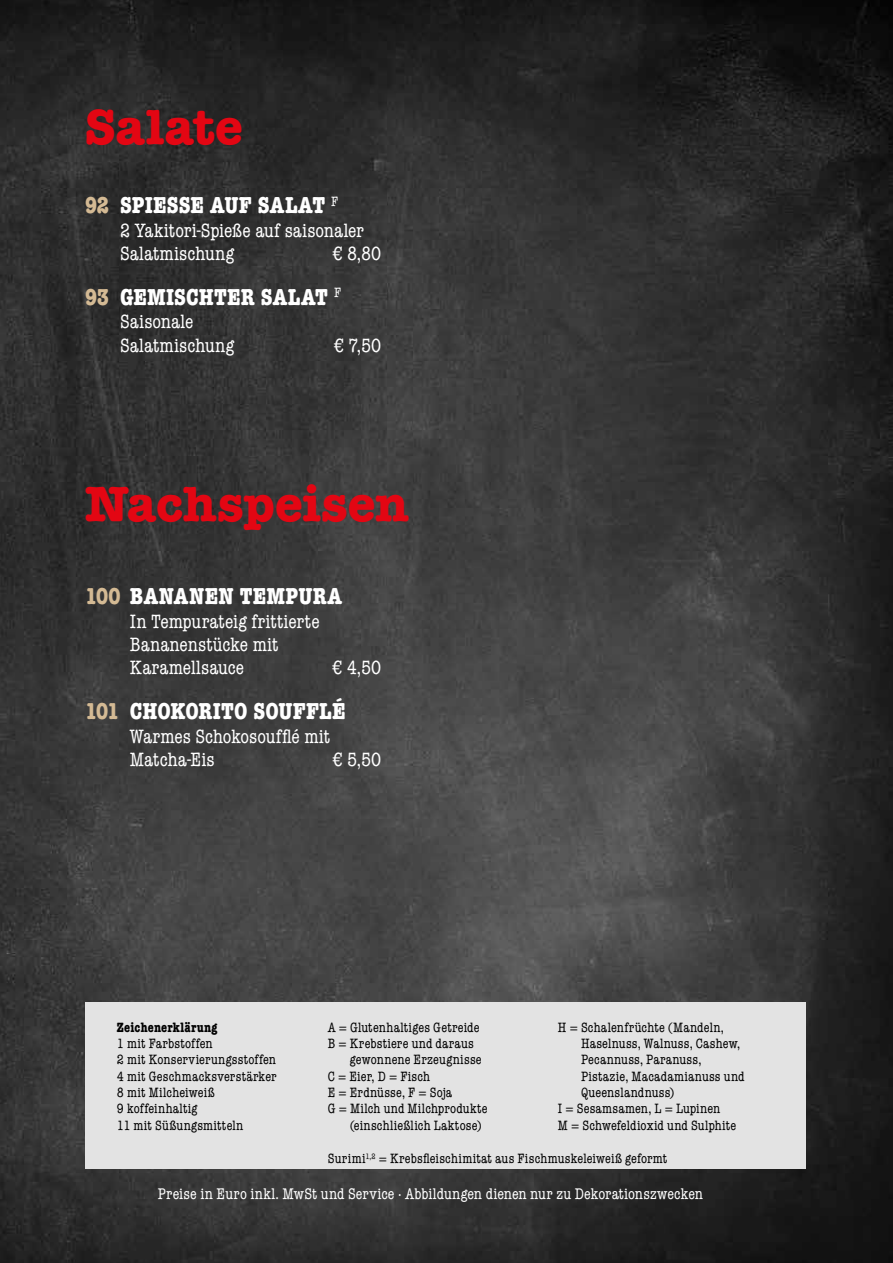
<style>
.page{position:relative;width:893px;height:1263px;background:#fff}
.page>*{position:absolute;margin:0;border:0;box-sizing:border-box;transform-origin:0 0}
.t1{font:700 49.8px "American Typewriter LT";letter-spacing:-.005em;color:#e30613}
.t2{font:700 condensed 23.4px "American Typewriter LT";letter-spacing:.005em;color:#fff}
.t3{font:condensed 19.5px/23.4px "American Typewriter LT";color:#fff}
.t4{font:condensed 15.6px "American Typewriter LT";letter-spacing:.005em;color:#fff}
.t5{font:condensed 13.65px/16.4px "American Typewriter LT";letter-spacing:.01em;color:#000}
.t6{font:700 condensed 13.65px "American Typewriter LT";letter-spacing:.015em;color:#000}
.s1{color:#d4ba94}
</style>
<div class="page">
<img style="left:0;top:0;width:893px;height:1263px">
<div style="left:85px;top:1002px;width:720px;height:167px;background:#e3e3e3"></div>
<h1 class="t1" style="left:85px;top:97px;width:160px">Salate</h1>
<h2 class="t2" style="left:85px;top:191px;width:255px"><span class="s1">92</span> SPIESSE AUF SALAT <sup>F</sup></h2>
<h3 class="t3" style="left:120px;top:219px;width:246px">2 Yakitori-Spieße auf saisonaler<br>Salatmischung</h3>
<h3 class="t3" style="left:333px;top:242px;width:50px">€ 8,80</h3>
<h2 class="t2" style="left:85px;top:283px;width:258px"><span class="s1">93</span> GEMISCHTER SALAT <sup>F</sup></h2>
<h3 class="t3" style="left:120px;top:310px;width:115px">Saisonale<br>Salatmischung</h3>
<h3 class="t3" style="left:334px;top:334px;width:49px">€ 7,50</h3>
<h1 class="t1" style="left:85px;top:475px;width:326px">Nachspeisen</h1>
<h2 class="t2" style="left:85px;top:582px;width:258px"><span class="s1">100</span> BANANEN TEMPURA</h2>
<h3 class="t3" style="left:130px;top:610px;width:191px">In Tempurateig frittierte<br>Bananenstücke mit<br>Karamellsauce</h3>
<h3 class="t3" style="left:332px;top:656px;width:50px">€ 4,50</h3>
<h2 class="t2" style="left:85px;top:697px;width:262px"><span class="s1">101</span> CHOKORITO SOUFFLÉ</h2>
<h3 class="t3" style="left:130px;top:725px;width:202px">Warmes Schokosoufflé mit<br>Matcha-Eis</h3>
<h3 class="t3" style="left:333px;top:748px;width:50px">€ 5,50</h3>
<p class="t6" style="left:117px;top:1019px;width:102px">Zeichenerklärung</p>
<p class="t5" style="left:117px;top:1035px;width:161px">1 mit Farbstoffen<br>2 mit Konservierungsstoffen<br>4 mit Geschmacksverstärker<br>8 mit Milcheiweiß<br>9 koffeinhaltig<br>11 mit Süßungsmitteln</p>
<p class="t5" style="left:328px;top:1019px;width:153px">A = Glutenhaltiges Getreide</p>
<p class="t5" style="left:328px;top:1035px;width:147px">B = Krebstiere und daraus</p>
<p class="t5" style="left:350px;top:1052px;width:133px">gewonnene Erzeugnisse</p>
<p class="t5" style="left:328px;top:1068px;width:104px">C = Eier, D = Fisch</p>
<p class="t5" style="left:328px;top:1084px;width:126px">E = Erdnüsse, F = Soja</p>
<p class="t5" style="left:328px;top:1101px;width:161px">G = Milch und Milchprodukte</p>
<p class="t5" style="left:350px;top:1117px;width:133px">(einschließlich Laktose)</p>
<p class="t5" style="left:558px;top:1019px;width:167px">H = Schalenfrüchte (Mandeln,</p>
<p class="t5" style="left:581px;top:1035px;width:161px">Haselnuss, Walnuss, Cashew,</p>
<p class="t5" style="left:581px;top:1052px;width:122px">Pecannuss, Paranuss,</p>
<p class="t5" style="left:581px;top:1068px;width:165px">Pistazie, Macadamianuss und</p>
<p class="t5" style="left:581px;top:1084px;width:95px">Queenslandnuss)</p>
<p class="t5" style="left:558px;top:1101px;width:164px">I = Sesamsamen, L = Lupinen</p>
<p class="t5" style="left:558px;top:1117px;width:180px">M = Schwefeldioxid und Sulphite</p>
<p class="t5" style="left:328px;top:1151px;width:341px">Surimi<sup>1,2</sup> = Krebsfleischimitat aus Fischmuskeleiweiß geformt</p>
<p class="t4" style="left:158px;top:1185px;width:547px">Preise in Euro inkl. MwSt und Service · Abbildungen dienen nur zu Dekorationszwecken</p>
</div>
